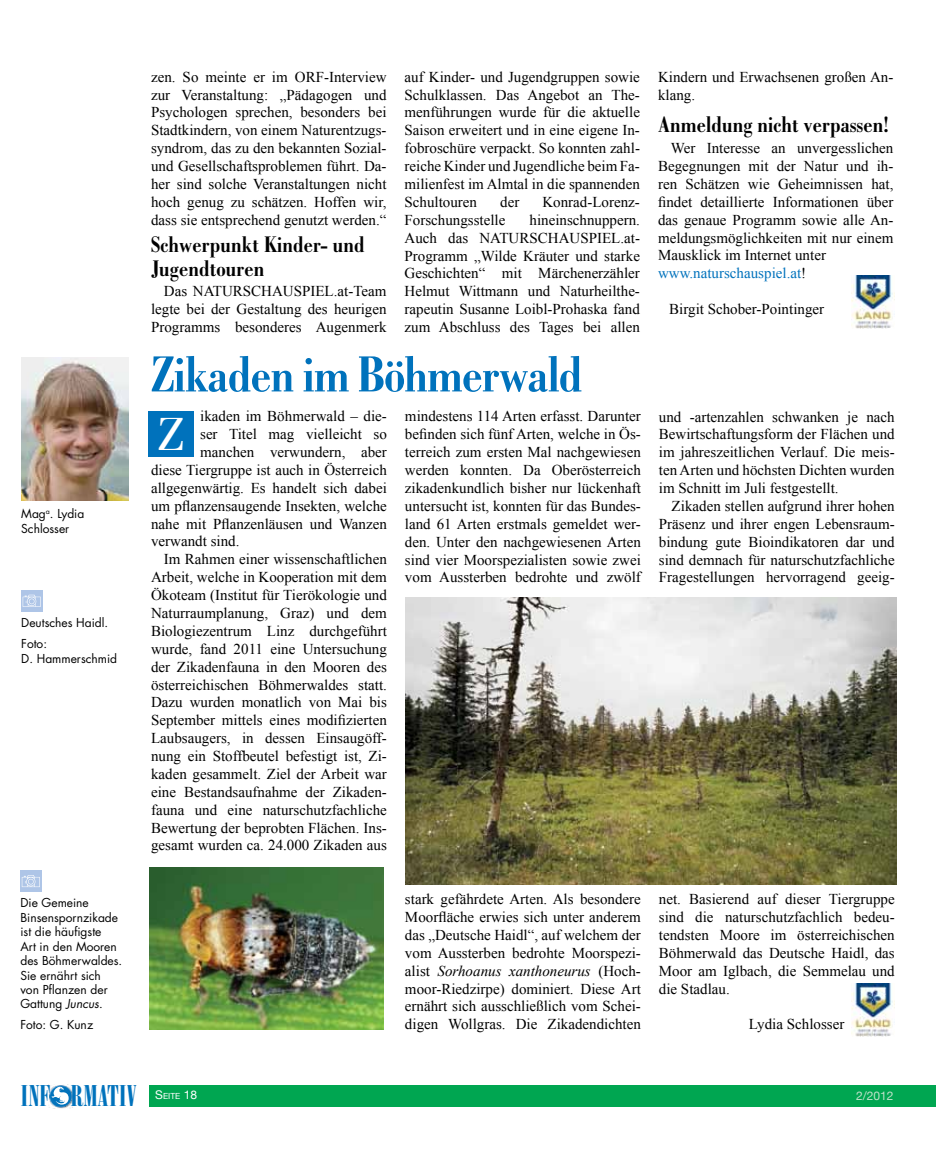
<style>
.page{position:relative;width:936px;height:1149px;background:#fff}
.page>*{position:absolute;margin:0;border:0;box-sizing:border-box;transform-origin:0 0}
.t1{font:700 condensed 54px "Bodoni";letter-spacing:-.02em;color:#0072bc}
.t2{font:48px "Bodoni";color:#fff}
.t3{font:28.95px "Bodoni Poster Compressed";color:#0072bc}
.t4{font:700 condensed 24px/24px "Bodoni";color:#000}
.t5{font:15px/17.9px "Times New Roman";color:#000;text-align:justify}
.t6{font:12px/14.4px "Futura";color:#000}
.t7{font:12px "Helvetica Neue";color:#c0e2ca}
.t8{font:8.4px "Helvetica Neue";color:#fff}
.s1{font-style:italic}
.s2{color:#0072bc}
.s3{font-size:12px}
</style>
<div class="page">
<div style="left:150px;top:1084px;width:785px;height:22px;background:#00a651"></div>
<div style="left:50px;top:1085px;width:24px;height:23px;background:#000;opacity:.3"></div>
<img style="left:49px;top:1084px;width:24px;height:23px">
<svg style="left:52px;top:1086px;width:17px;height:18px"></svg>
<div style="left:149px;top:411px;width:45px;height:46px;background:#0072bc"></div>
<img style="left:405px;top:597px;width:491px;height:286px">
<img style="left:21px;top:357px;width:107px;height:143px">
<img style="left:851px;top:983px;width:42px;height:52px">
<svg style="left:20px;top:870px;width:22px;height:21px"></svg>
<svg style="left:22px;top:874px;width:18px;height:12px"></svg>
<img style="left:150px;top:867px;width:233px;height:162px">
<img style="left:851px;top:275px;width:42px;height:53px">
<svg style="left:21px;top:590px;width:22px;height:21px"></svg>
<svg style="left:23px;top:594px;width:18px;height:12px"></svg>
<p class="t6" style="left:21px;top:506px;width:65px">Mag<sup>a</sup>. Lydia<br>Schlosser</p>
<p class="t6" style="left:21px;top:612px;width:88px;line-height:21.1px">Deutsches Haidl.<br>Foto:</p>
<p class="t6" style="left:21px;top:650px;width:97px">D. Hammerschmid</p>
<p class="t6" style="left:20px;top:895px;width:103px">Die Gemeine<br>Binsenspornzikade ist die häufigste<br>Art in den Mooren des Böhmerwaldes.<br>Sie ernährt sich von Pflanzen der<br>Gattung <span class="s1">Juncus</span>.</p>
<p class="t6" style="left:20px;top:1017px;width:74px">Foto: G. Kunz</p>
<p class="t5" style="left:151px;top:67px;width:237px">zen. So meinte er im ORF-Interview zur Veranstaltung: „Pädagogen und Psychologen sprechen, besonders bei Stadtkindern, von einem Naturentzugs&shy;syndrom, das zu den bekannten Sozial&shy;und Gesellschaftsproblemen führt. Da&shy;her sind solche Veranstaltungen nicht hoch genug zu schätzen. Hoffen wir, dass sie entsprechend genutzt werden.“</p>
<h3 class="t4" style="left:151px;top:232px;width:215px">Schwerpunkt Kinder- und<br>Jugendtouren</h3>
<p class="t5" style="left:151px;top:282px;width:237px;text-indent:13px">Das NATURSCHAUSPIEL.at-Team legte bei der Gestaltung des heurigen Programms besonderes Augenmerk</p>
<p class="t5" style="left:404px;top:67px;width:237px">auf Kinder- und Jugendgruppen sowie Schulklassen. Das Angebot an The&shy;menführungen wurde für die aktuelle Saison erweitert und in eine eigene In&shy;fobroschüre verpackt. So konnten zahl&shy;reiche Kinder und Jugendliche beim Fa&shy;milienfest im Almtal in die spannenden Schultouren</p>
<p class="t5" style="left:500px;top:193px;width:21px">der</p>
<p class="t5" style="left:542px;top:193px;width:99px">Konrad-Lorenz-</p>
<p class="t5" style="left:404px;top:210px;width:102px">Forschungsstelle</p>
<p class="t5" style="left:404px;top:210px;width:237px;text-indent:125px">hineinschnuppern.<br>Auch das NATURSCHAUSPIEL.at-Programm „Wilde Kräuter und starke Geschichten“ mit Märchenerzähler Helmut Wittmann und Naturheilthe&shy;rapeutin Susanne Loibl-Prohaska fand zum Abschluss des Tages bei allen</p>
<h1 class="t1" style="left:151px;top:344px;width:433px">Zikaden im Böhmerwald</h1>
<p class="t5" style="left:200px;top:407px;width:188px">ikaden im Böhmerwald – die-</p>
<p class="t5" style="left:200px;top:425px;width:188px">ser Titel mag vielleicht so</p>
<p class="t5" style="left:200px;top:442px;width:188px">manchen verwundern, aber</p>
<p class="t5" style="left:151px;top:460px;width:237px">diese Tiergruppe ist auch in Österreich</p>
<p class="t5" style="left:151px;top:478px;width:237px">allgegenwärtig. Es handelt sich dabei</p>
<p class="t5" style="left:151px;top:496px;width:237px">um pflanzensaugende Insekten, welche</p>
<p class="t5" style="left:151px;top:514px;width:237px">nahe mit Pflanzenläusen und Wanzen</p>
<p class="t5" style="left:151px;top:532px;width:90px">verwandt sind.</p>
<p class="t5" style="left:164px;top:550px;width:225px">Im Rahmen einer wissenschaftlichen</p>
<p class="t5" style="left:151px;top:568px;width:237px">Arbeit, welche in Kooperation mit dem</p>
<p class="t5" style="left:151px;top:585px;width:237px">Ökoteam (Institut für Tierökologie und</p>
<p class="t5" style="left:151px;top:603px;width:237px">Naturraumplanung, Graz) und dem</p>
<p class="t5" style="left:151px;top:621px;width:237px">Biologiezentrum Linz durchgeführt</p>
<p class="t5" style="left:151px;top:639px;width:237px">wurde, fand 2011 eine Untersuchung</p>
<p class="t5" style="left:151px;top:657px;width:237px">der Zikadenfauna in den Mooren des</p>
<p class="t5" style="left:151px;top:675px;width:237px">österreichischen Böhmerwaldes statt.</p>
<p class="t5" style="left:151px;top:693px;width:237px">Dazu wurden monatlich von Mai bis</p>
<p class="t5" style="left:151px;top:710px;width:237px">September mittels eines modifizierten</p>
<p class="t5" style="left:151px;top:728px;width:237px">Laubsaugers, in dessen Einsaugöff-</p>
<p class="t5" style="left:151px;top:746px;width:237px">nung ein Stoffbeutel befestigt ist, Zi-</p>
<p class="t5" style="left:151px;top:764px;width:237px">kaden gesammelt. Ziel der Arbeit war</p>
<p class="t5" style="left:151px;top:782px;width:237px">eine Bestandsaufnahme der Zikaden-</p>
<p class="t5" style="left:151px;top:800px;width:237px">fauna und eine naturschutzfachliche</p>
<p class="t5" style="left:151px;top:818px;width:237px">Bewertung der beprobten Flächen. Ins-</p>
<p class="t5" style="left:151px;top:836px;width:237px">gesamt wurden ca. 24.000 Zikaden aus</p>
<p class="t5" style="left:405px;top:407px;width:237px">mindestens 114 Arten erfasst. Darunter befinden sich fünf Arten, welche in Ös&shy;terreich zum ersten Mal nachgewiesen werden konnten. Da Oberösterreich zikadenkundlich bisher nur lückenhaft untersucht ist, konnten für das Bundes&shy;land 61 Arten erstmals gemeldet wer&shy;den. Unter den nachgewiesenen Arten sind vier Moorspezialisten sowie zwei vom Aussterben bedrohte und zwölf</p>
<h2 class="t2" style="left:158px;top:407px;width:28px">Z</h2>
<p class="t5" style="left:658px;top:68px;width:237px">Kindern und Erwachsenen großen An&shy;klang.</p>
<h3 class="t4" style="left:658px;top:113px;width:232px">Anmeldung nicht verpassen!</h3>
<p class="t5" style="left:658px;top:139px;width:237px;text-align:left;text-indent:13px">Wer Interesse an unvergesslichen Begegnungen mit der Natur und ih&shy;ren Schätzen wie Geheimnissen hat, findet detaillierte Informationen über das genaue Programm sowie alle An&shy;meldungsmöglichkeiten mit nur einem Mausklick im Internet unter <span class="s2">www.naturschauspiel.at</span>!</p>
<p class="t5" style="left:669px;top:300px;width:156px">Birgit Schober-Pointinger</p>
<p class="t5" style="left:659px;top:407px;width:237px">und -artenzahlen schwanken je nach Bewirtschaftungsform der Flächen und im jahreszeitlichen Verlauf. Die meis&shy;ten Arten und höchsten Dichten wurden im Schnitt im Juli festgestellt.</p>
<p class="t5" style="left:659px;top:496px;width:237px;text-indent:13px">Zikaden stellen aufgrund ihrer hohen Präsenz und ihrer engen Lebensraum&shy;bindung gute Bioindikatoren dar und sind demnach für naturschutzfachliche Fragestellungen hervorragend geeig-</p>
<p class="t5" style="left:405px;top:889px;width:237px">stark gefährdete Arten. Als besondere Moorfläche erwies sich unter anderem das „Deutsche Haidl“, auf welchem der vom Aussterben bedrohte Moorspezi&shy;alist <span class="s1">Sorhoanus xanthoneurus</span> (Hoch&shy;moor-Riedzirpe) dominiert. Diese Art ernährt sich ausschließlich vom Schei&shy;digen Wollgras. Die Zikadendichten</p>
<p class="t5" style="left:659px;top:889px;width:237px">net. Basierend auf dieser Tiergruppe sind die naturschutzfachlich bedeu&shy;tendsten Moore im österreichischen Böhmerwald das Deutsche Haidl, das Moor am Iglbach, die Semmelau und die Stadlau.</p>
<p class="t5" style="left:749px;top:1014px;width:97px">Lydia Schlosser</p>
<h3 class="t3" style="left:20px;top:1078px;width:117px">INF RMATIV</h3>
<p class="t8" style="left:155px;top:1090px;width:43px"><span class="s3">S</span>eite <span class="s3">18</span></p>
<p class="t7" style="left:856px;top:1088px;width:39px">2/2012</p>
</div>
